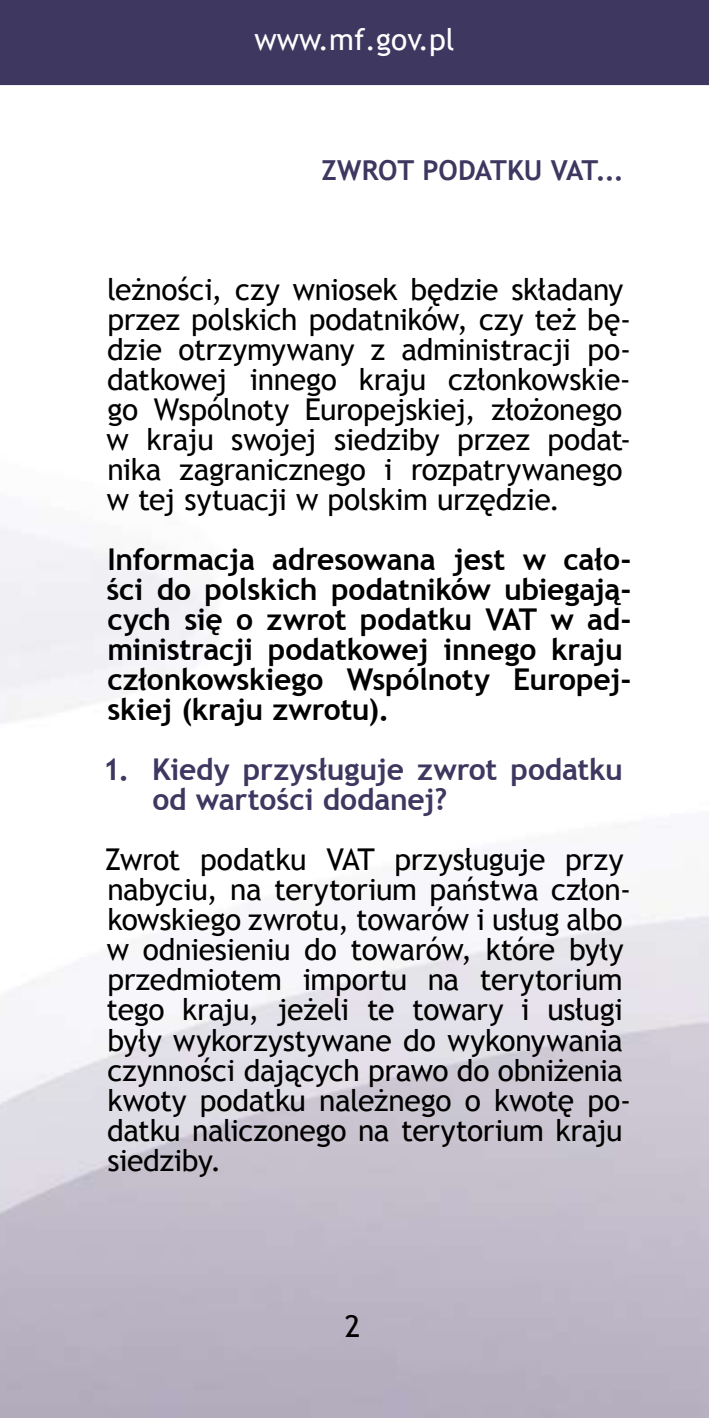
<style>
.page{position:relative;width:709px;height:1418px;background:#fff}
.page>*{position:absolute;margin:0;border:0;box-sizing:border-box;transform-origin:0 0}
.t1{font:30px/30px "Trebuchet MS";letter-spacing:-.015em;color:#000}
.t2{font:700 30px/30px "Trebuchet MS";letter-spacing:-.005em;color:#000}
.t3{font:700 30px/30px "Trebuchet MS";letter-spacing:-.005em;color:#3e3760}
.t4{font:30px "Trebuchet MS";color:#fff}
.t5{font:700 27.5px "Trebuchet MS";letter-spacing:-.005em;color:#3e3760}
</style>
<div class="page">
<div style="left:0;top:0;width:709px;height:85px;background:#3e3760"></div>
<p class="t4" style="left:254px;top:22px;width:202px">www.mf.gov.pl</p>
<p class="t5" style="left:321px;top:153px;width:304px">Zwrot podatku VAT...</p>
<p class="t1" style="left:107px;top:275px;width:526px">leżności, czy wniosek będzie składany przez polskich podatników, czy też bę&shy;dzie otrzymywany z administracji po&shy;datkowej innego kraju członkowskie&shy;go Wspólnoty Europejskiej, złożonego w kraju swojej siedziby przez podat&shy;nika zagranicznego i rozpatrywanego w tej sytuacji w polskim urzędzie.</p>
<p class="t2" style="left:106px;top:544px;width:526px">I nformacja adresowana jest w cało&shy;ści do polskich podatników ubiegają&shy;cych się o zwrot podatku VAT w ad&shy;ministracji podatkowej innego kraju członkowskiego Wspólnoty Europej&shy;skiej (kraju zwrotu).</p>
<p class="t3" style="left:152px;top:754px;width:472px;text-indent:-49px">1. Kiedy przysługuje zwrot podatku od wartości dodanej?</p>
<p class="t1" style="left:105px;top:845px;width:528px">Zwrot podatku VAT przysługuje przy nabyciu, na terytorium państwa człon&shy;kowskiego zwrotu, towarów i usług albo w odniesieniu do towarów, które były przedmiotem importu na terytorium tego kraju, jeżeli te towary i usługi były wykorzystywane do wykonywania czynności dających prawo do obniżenia kwoty podatku należnego o kwotę po&shy;datku naliczonego na terytorium kraju siedziby.</p>
<p class="t1" style="left:345px;top:1311px;width:17px">2</p>
</div>
